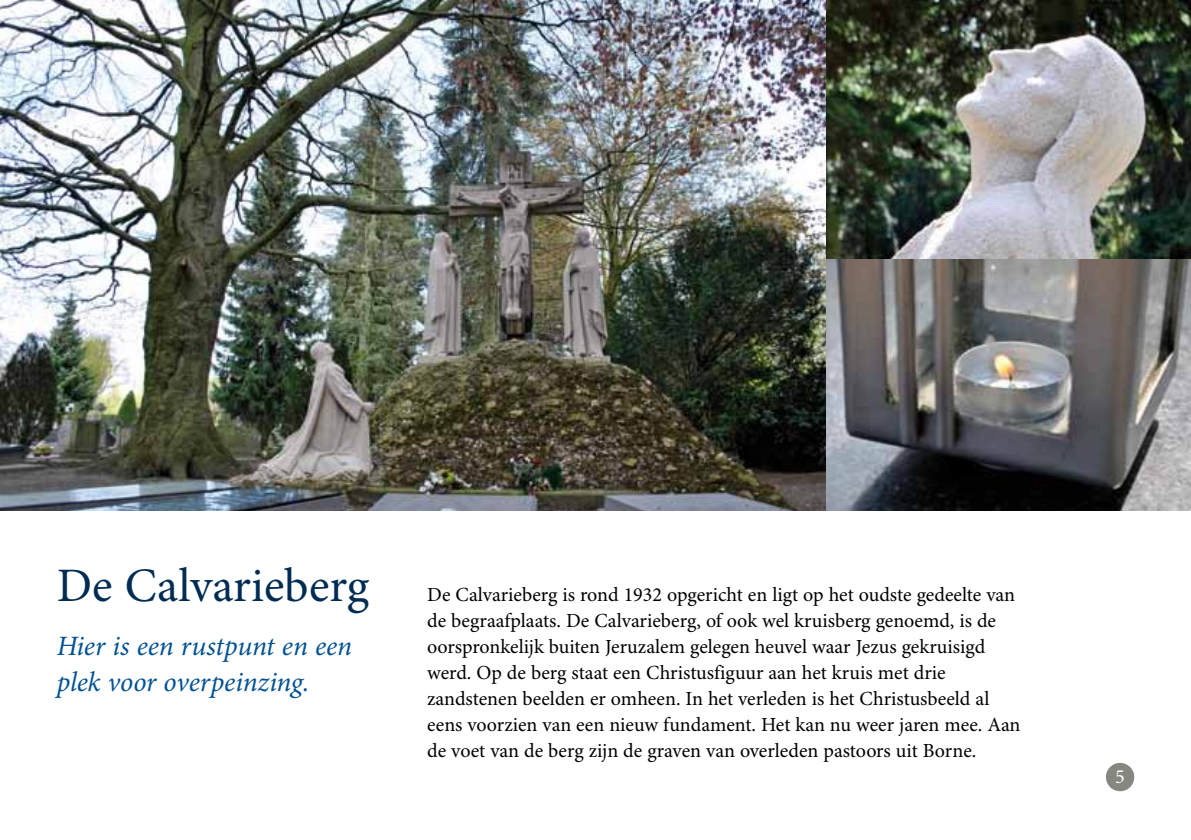
<style>
.page{position:relative;width:1191px;height:840px;background:#fff}
.page>*{position:absolute;margin:0;border:0;box-sizing:border-box;transform-origin:0 0}
.t1{font:48px "Minion Pro";color:#002c53}
.t2{font:italic 28px/36px "Minion Pro";letter-spacing:-.005em;color:#005193}
.t3{font:20px/26px "Minion Pro";color:#000}
.t4{font:20px "Minion Pro";color:#fff}
</style>
<div class="page">
<img style="left:0;top:0;width:826px;height:510px">
<img style="left:826px;top:0;width:365px;height:510px">
<div style="left:1106px;top:762px;width:28px;height:28px;background:#878781;border-radius:50%"></div>
<h1 class="t1" style="left:57px;top:556px;width:314px">De Calvarieberg</h1>
<h2 class="t2" style="left:57px;top:628px;width:297px">Hier is een rustpunt en een plek voor overpeinzing.</h2>
<p class="t3" style="left:427px;top:581px;width:595px">De Calvarieberg is rond 1932 opgericht en ligt op het oudste gedeelte van de begraafplaats. De Calvarieberg, of ook wel kruisberg genoemd, is de oorspronkelijk buiten Jeruzalem gelegen heuvel waar Jezus gekruisigd werd. Op de berg staat een Christusfiguur aan het kruis met drie zandstenen beelden er omheen. In het verleden is het Christusbeeld al eens voorzien van een nieuw fundament. Het kan nu weer jaren mee. Aan de voet van de berg zijn de graven van overleden pastoors uit Borne.</p>
<p class="t4" style="left:1115px;top:764px;width:11px">5</p>
</div>
